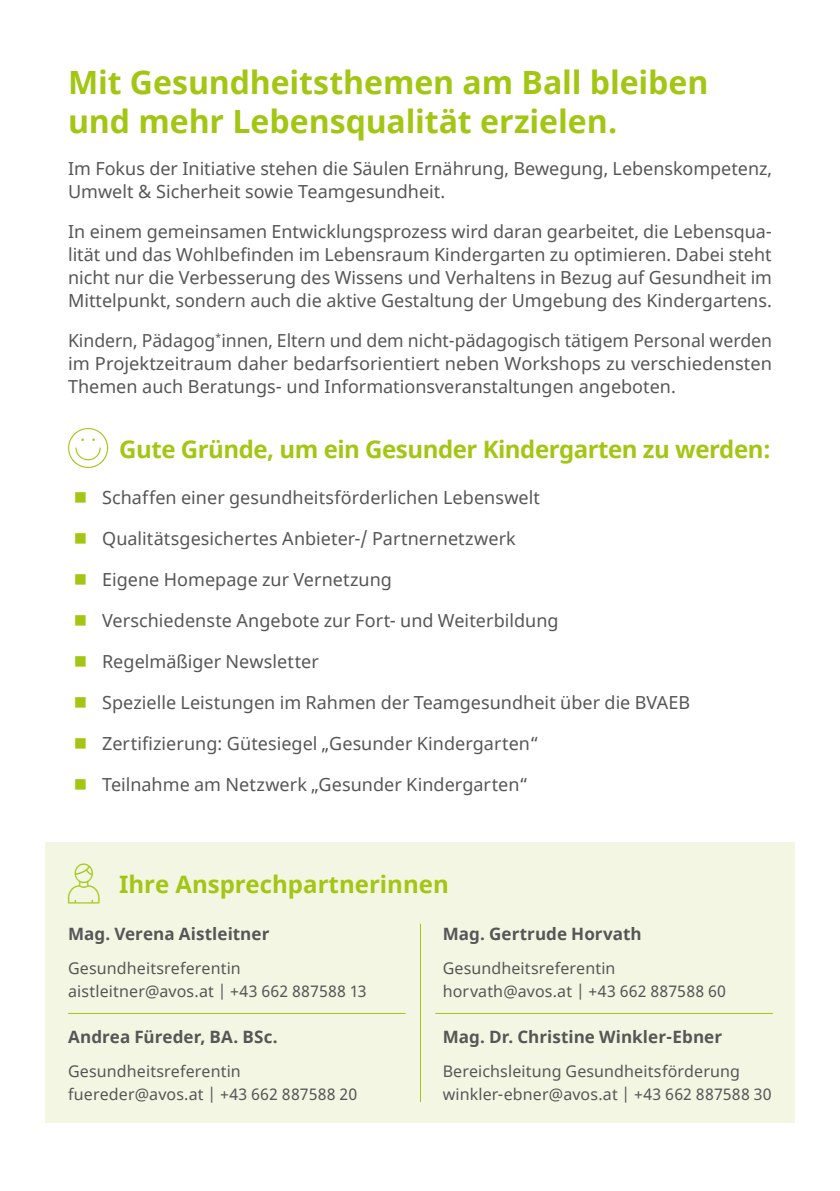
<style>
.page{position:relative;width:840px;height:1191px;background:#fff}
.page>*{position:absolute;margin:0;border:0;box-sizing:border-box;transform-origin:0 0}
.t1{font:700 32px/38.4px "Noto Sans";letter-spacing:-.005em;color:#a2c613}
.t2{font:700 24px "Noto Sans";letter-spacing:-.02em;color:#a2c613}
.t3{font:700 24px "Noto Sans";color:#a2c613}
.t4{font:18px/23px "Noto Sans";color:#565656;text-align:justify}
.t5{font:700 17px "Noto Sans";letter-spacing:.005em;color:#565656}
.t6{font:16px "Noto Sans";letter-spacing:.01em;color:#565656}
</style>
<div class="page">
<svg style="left:68px;top:428px;width:40px;height:40px"></svg>
<div style="left:45px;top:842px;width:749px;height:280px;background:#f3f6e3"></div>
<hr style="left:68px;top:1013px;width:337px;height:1px;background:#a2c613">
<hr style="left:435px;top:1013px;width:337px;height:1px;background:#a2c613">
<hr style="left:420px;top:923px;width:1px;height:178px;background:#a2c613">
<h1 class="t1" style="left:68px;top:64px;width:641px">Mit Gesundheitsthemen am Ball bleiben und mehr Lebensqualität erzielen.</h1>
<p class="t4" style="left:68px;top:158px;width:705px">Im Fokus der Initiative stehen die Säulen Ernährung, Bewegung, Lebenskompetenz,<br>Umwelt &amp; Sicherheit sowie Teamgesundheit.</p>
<p class="t4" style="left:68px;top:221px;width:705px">In einem gemeinsamen Entwicklungsprozess wird daran gearbeitet, die Lebensqua&shy;lität und das Wohlbefinden im Lebensraum Kindergarten zu optimieren. Dabei steht nicht nur die Verbesserung des Wissens und Verhaltens in Bezug auf Gesundheit im Mittelpunkt, sondern auch die aktive Gestaltung der Umgebung des Kindergartens.</p>
<p class="t4" style="left:68px;top:330px;width:705px">Kindern, Pädagog<sup>*</sup>innen, Eltern und dem nicht-pädagogisch tätigem Personal werden im Projektzeitraum daher bedarfsorientiert neben Workshops zu verschiedensten Themen auch Beratungs- und Informationsveranstaltungen angeboten.</p>
<h2 class="t2" style="left:119px;top:432px;width:652px">Gute Gründe, um ein Gesunder Kindergarten zu werden:</h2>
<p class="t4" style="left:102px;top:487px;width:439px">Schaffen einer gesundheitsförderlichen Lebenswelt</p>
<p class="t4" style="left:102px;top:528px;width:415px">Qualitätsgesichertes Anbieter-/ Partnernetzwerk</p>
<p class="t4" style="left:102px;top:569px;width:291px">Eigene Homepage zur Vernetzung</p>
<p class="t4" style="left:102px;top:610px;width:458px">Verschiedenste Angebote zur Fort- und Weiterbildung</p>
<p class="t4" style="left:102px;top:651px;width:218px">Regelmäßiger Newsletter</p>
<p class="t4" style="left:102px;top:692px;width:589px">Spezielle Leistungen im Rahmen der Teamgesundheit über die BVAEB</p>
<p class="t4" style="left:102px;top:733px;width:438px">Zertifizierung: Gütesiegel „Gesunder Kindergarten“</p>
<p class="t4" style="left:102px;top:774px;width:427px">Teilnahme am Netzwerk „Gesunder Kindergarten“</p>
<h2 class="t3" style="left:119px;top:867px;width:331px">Ihre Ansprechpartnerinnen</h2>
<p class="t5" style="left:68px;top:921px;width:203px">Mag. Verena Aistleitner</p>
<p class="t5" style="left:442px;top:921px;width:200px">Mag. Gertrude Horvath</p>
<p class="t6" style="left:68px;top:957px;width:174px">Gesundheitsreferentin</p>
<p class="t6" style="left:442px;top:957px;width:174px">Gesundheitsreferentin</p>
<p class="t6" style="left:68px;top:980px;width:300px">aistleitner@avos.at | +43 662 887588 13</p>
<p class="t6" style="left:442px;top:980px;width:285px">horvath@avos.at | +43 662 887588 60</p>
<p class="t5" style="left:68px;top:1025px;width:211px">Andrea Füreder, BA. BSc.</p>
<p class="t5" style="left:442px;top:1025px;width:281px">Mag. Dr. Christine Winkler-Ebner</p>
<p class="t6" style="left:68px;top:1060px;width:174px">Gesundheitsreferentin</p>
<p class="t6" style="left:442px;top:1060px;width:299px">Bereichsleitung Gesundheitsförderung</p>
<p class="t6" style="left:68px;top:1083px;width:290px">fuereder@avos.at | +43 662 887588 20</p>
<p class="t6" style="left:442px;top:1083px;width:330px">winkler-ebner@avos.at | +43 662 887588 30</p>
</div>
